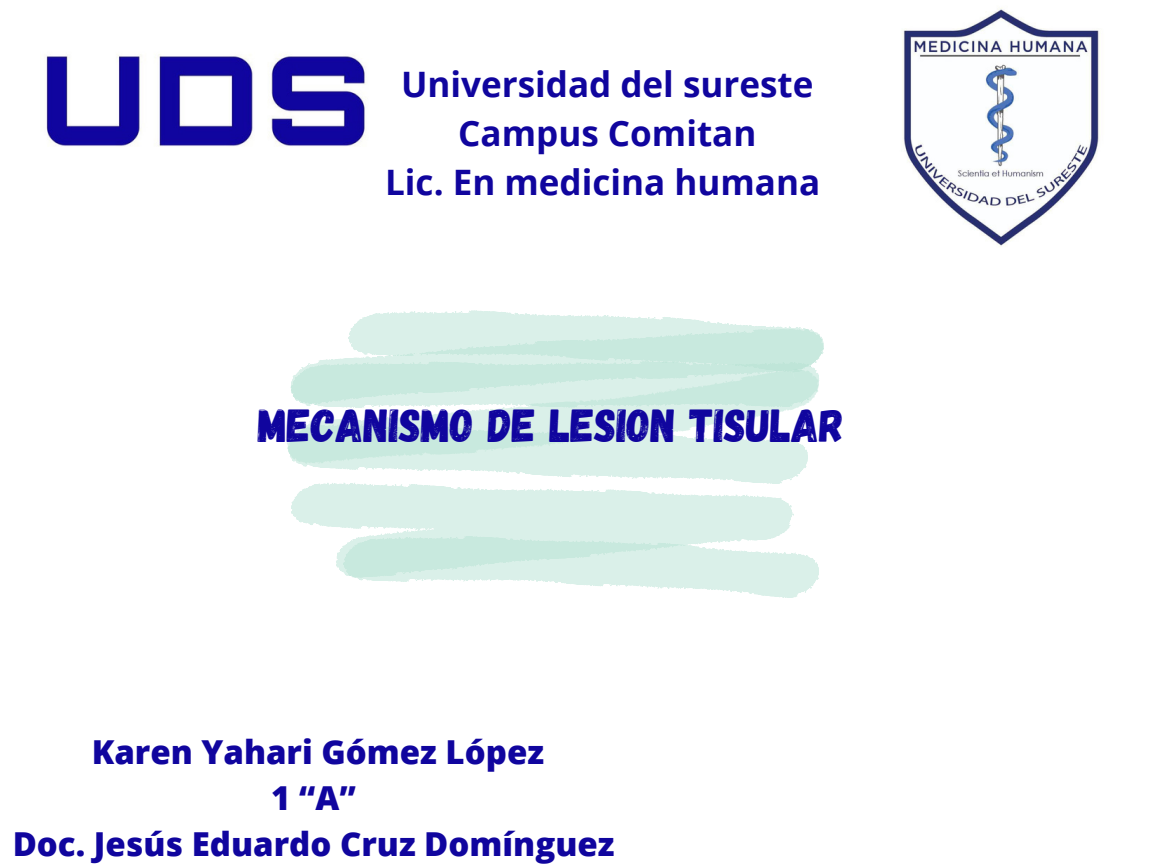
<style>
.page{position:relative;width:1152px;height:864px;background:#fff}
.page>*{position:absolute;margin:0;border:0;box-sizing:border-box;transform-origin:0 0}
.t1{font:46.2px "Gagalin";color:#10059e}
.t2{font:700 35.1px "Open Sans";color:#10059e}
.t3{font:800 33px "Open Sans";color:#10059e}
</style>
<div class="page">
<svg style="left:290px;top:387px;width:505px;height:37px;fill:#daf0e9"></svg>
<svg style="left:287px;top:424px;width:521px;height:58px"></svg>
<svg style="left:291px;top:310px;width:515px;height:98px"></svg>
<svg style="left:291px;top:329px;width:533px;height:76px;background:#d1ece4"></svg>
<svg style="left:291px;top:482px;width:503px;height:90px;fill:#daf0e9"></svg>
<svg style="left:343px;top:536px;width:476px;height:62px"></svg>
<img style="left:902px;top:8px;width:197px;height:239px">
<img style="left:46px;top:54px;width:321px;height:93px">
<p class="t2" style="left:401px;top:60px;width:414px">Universidad del sureste</p>
<p class="t2" style="left:458px;top:109px;width:300px">Campus Comitan</p>
<p class="t2" style="left:385px;top:158px;width:437px">Lic. En medicina humana</p>
<p class="t1" style="left:258px;top:396px;width:588px">MECANISMO DE LESION TISULAR</p>
<p class="t3" style="left:92px;top:729px;width:454px">Karen Yahari Gómez López</p>
<p class="t3" style="left:271px;top:775px;width:86px">1 “A”</p>
<p class="t3" style="left:13px;top:821px;width:603px">Doc. Jesús Eduardo Cruz Domínguez</p>
</div>
